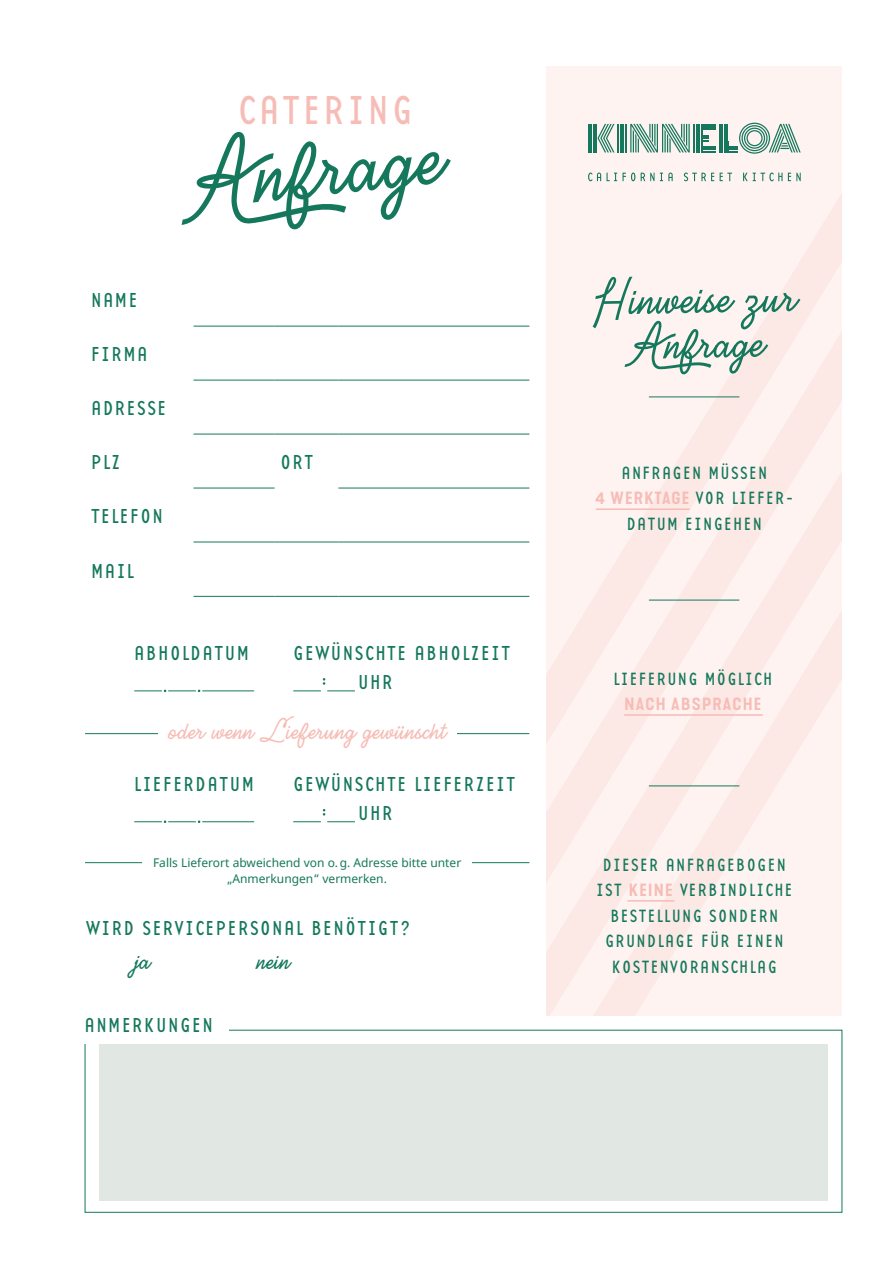
<style>
.page{position:relative;width:893px;height:1263px;background:#fff}
.page>*{position:absolute;margin:0;border:0;box-sizing:border-box;transform-origin:0 0}
.t1{font:111.3px "Portuguesa Script";color:#15785c}
.t2{font:58.5px/45px "Portuguesa Script";color:#15785c;text-align:center}
.t3{font:42px "Base Twelve Sans";letter-spacing:.07em;color:#f7bcb6}
.t4{font:33px "Portuguesa Script";color:#f7bcb6}
.t5{font:33px "Portuguesa Script";color:#15785c}
.t6{font:21px/29.2px "Base Twelve Sans";letter-spacing:.07em;color:#15785c}
.t7{font:18.45px/25.5px "Base Twelve Sans";letter-spacing:.07em;color:#15785c;text-align:center}
.t8{font:16.5px "Kapra Neue Pro Semi Bold Exp";letter-spacing:.08em;color:#f7bcb6}
.t9{font:12px/16.5px "Noto Sans";color:#15785c;text-align:center}
.s1{font-family:"Kapra Neue Pro Semi Bold Exp";font-size:16.5px;color:#f7bcb6}
</style>
<div class="page">
<div style="left:546px;top:66px;width:296px;height:949px;background:#fef3f1"></div>
<svg style="left:546px;top:194px;width:296px;height:821px"></svg>
<hr style="left:719px;top:124px;width:2px;height:28px;background:#15785c">
<svg style="left:588px;top:124px;width:128px;height:28px"></svg>
<svg style="left:722px;top:123px;width:79px;height:31px"></svg>
<svg style="left:588px;top:173px;width:213px;height:8px"></svg>
<hr style="left:193px;top:596px;width:82px;height:1px;background:#15785c">
<hr style="left:275px;top:596px;width:63px;height:1px;background:#15785c">
<hr style="left:338px;top:596px;width:191px;height:1px;background:#15785c">
<hr style="left:193px;top:542px;width:82px;height:1px;background:#15785c">
<hr style="left:275px;top:542px;width:63px;height:1px;background:#15785c">
<hr style="left:338px;top:542px;width:191px;height:1px;background:#15785c">
<hr style="left:193px;top:488px;width:82px;height:1px;background:#15785c">
<hr style="left:338px;top:488px;width:191px;height:1px;background:#15785c">
<hr style="left:193px;top:434px;width:82px;height:1px;background:#15785c">
<hr style="left:275px;top:434px;width:63px;height:1px;background:#15785c">
<hr style="left:338px;top:434px;width:191px;height:1px;background:#15785c">
<hr style="left:193px;top:380px;width:82px;height:1px;background:#15785c">
<hr style="left:275px;top:380px;width:63px;height:1px;background:#15785c">
<hr style="left:338px;top:380px;width:191px;height:1px;background:#15785c">
<hr style="left:193px;top:326px;width:82px;height:1px;background:#15785c">
<hr style="left:275px;top:326px;width:63px;height:1px;background:#15785c">
<hr style="left:338px;top:326px;width:191px;height:1px;background:#15785c">
<div style="left:85px;top:1030px;width:757px;height:183px;border:1px solid #15785c"></div>
<div style="left:69px;top:1015px;width:159px;height:29px;background:#fff"></div>
<div style="left:99px;top:1044px;width:729px;height:156px;background:#e1e8e4"></div>
<hr style="left:649px;top:396px;width:90px;height:1px;background:#15785c">
<hr style="left:649px;top:600px;width:90px;height:1px;background:#15785c">
<hr style="left:649px;top:785px;width:90px;height:1px;background:#15785c">
<hr style="left:596px;top:508px;width:94px;height:2px;background:#f7bcb6">
<svg style="left:134px;top:690px;width:66px;height:2px"></svg>
<svg style="left:293px;top:678px;width:62px;height:13px"></svg>
<hr style="left:202px;top:690px;width:52px;height:1px;background:#15785c">
<svg style="left:327px;top:821px;width:28px;height:1px"></svg>
<svg style="left:293px;top:821px;width:28px;height:1px"></svg>
<svg style="left:134px;top:820px;width:66px;height:3px"></svg>
<hr style="left:202px;top:821px;width:52px;height:1px;background:#15785c">
<hr style="left:85px;top:733px;width:444px;height:1px;background:#15785c">
<div style="left:158px;top:717px;width:299px;height:22px;background:#fff"></div>
<hr style="left:85px;top:862px;width:444px;height:1px;background:#15785c">
<div style="left:142px;top:854px;width:330px;height:29px;background:#fff"></div>
<hr style="left:627px;top:900px;width:47px;height:2px;background:#f7bcb6">
<hr style="left:624px;top:714px;width:139px;height:2px;background:#f7bcb6">
<h3 class="t3" style="left:238px;top:83px;width:176px">CATERING</h3>
<h1 class="t1" style="left:173px;top:116px;width:264px;rotate:-6deg">Anfrage</h1>
<p class="t6" style="left:91px;top:285px;width:48px">NAME</p>
<p class="t6" style="left:91px;top:339px;width:58px">FIRMA</p>
<p class="t6" style="left:91px;top:393px;width:77px">ADRESSE</p>
<p class="t6" style="left:91px;top:447px;width:31px">PLZ</p>
<p class="t6" style="left:281px;top:447px;width:34px">ORT</p>
<p class="t6" style="left:91px;top:501px;width:73px">TELEFON</p>
<p class="t6" style="left:91px;top:555px;width:44px">MAIL</p>
<p class="t6" style="left:134px;top:638px;width:116px">ABHOLDATUM</p>
<p class="t6" style="left:358px;top:638px;width:154px;text-indent:-65px">GEWÜNSCHTE ABHOLZEIT<br>UHR</p>
<h3 class="t4" style="left:169px;top:710px;width:279px">oder wenn Lieferung gewünscht</h3>
<p class="t6" style="left:134px;top:768px;width:121px">LIEFERDATUM</p>
<p class="t6" style="left:358px;top:768px;width:159px;text-indent:-65px">GEWÜNSCHTE LIEFERZEIT<br>UHR</p>
<h2 class="t2" style="left:592px;top:280px;width:205px;rotate:-1deg">Hinweise zur<br>Anfrage</h2>
<p class="t7" style="left:595px;top:460px;width:199px">ANFRAGEN MÜSSEN<br><span class="s1">4 WERKTAGE</span> VOR LIEFER-<br>DATUM EINGEHEN</p>
<p class="t7" style="left:613px;top:666px;width:161px">LIEFERUNG MÖGLICH</p>
<p class="t8" style="left:624px;top:694px;width:138px">NACH ABSPRACHE</p>
<p class="t9" style="left:153px;top:854px;width:310px">Falls Lieferort abweichend von o.g. Adresse bitte unter „Anmerkungen“ vermerken.</p>
<p class="t7" style="left:596px;top:851px;width:198px">DIESER ANFRAGEBOGEN<br>IST <span class="s1">KEINE</span> VERBINDLICHE<br>BESTELLUNG SONDERN<br>GRUNDLAGE FÜR EINEN<br>KOSTENVORANSCHLAG</p>
<p class="t6" style="left:86px;top:913px;width:326px">WIRD SERVICEPERSONAL BENÖTIGT?</p>
<h3 class="t5" style="left:134px;top:941px;width:17px">ja</h3>
<h3 class="t5" style="left:257px;top:940px;width:35px">nein</h3>
<p class="t6" style="left:84px;top:1010px;width:130px">ANMERKUNGEN</p>
</div>
